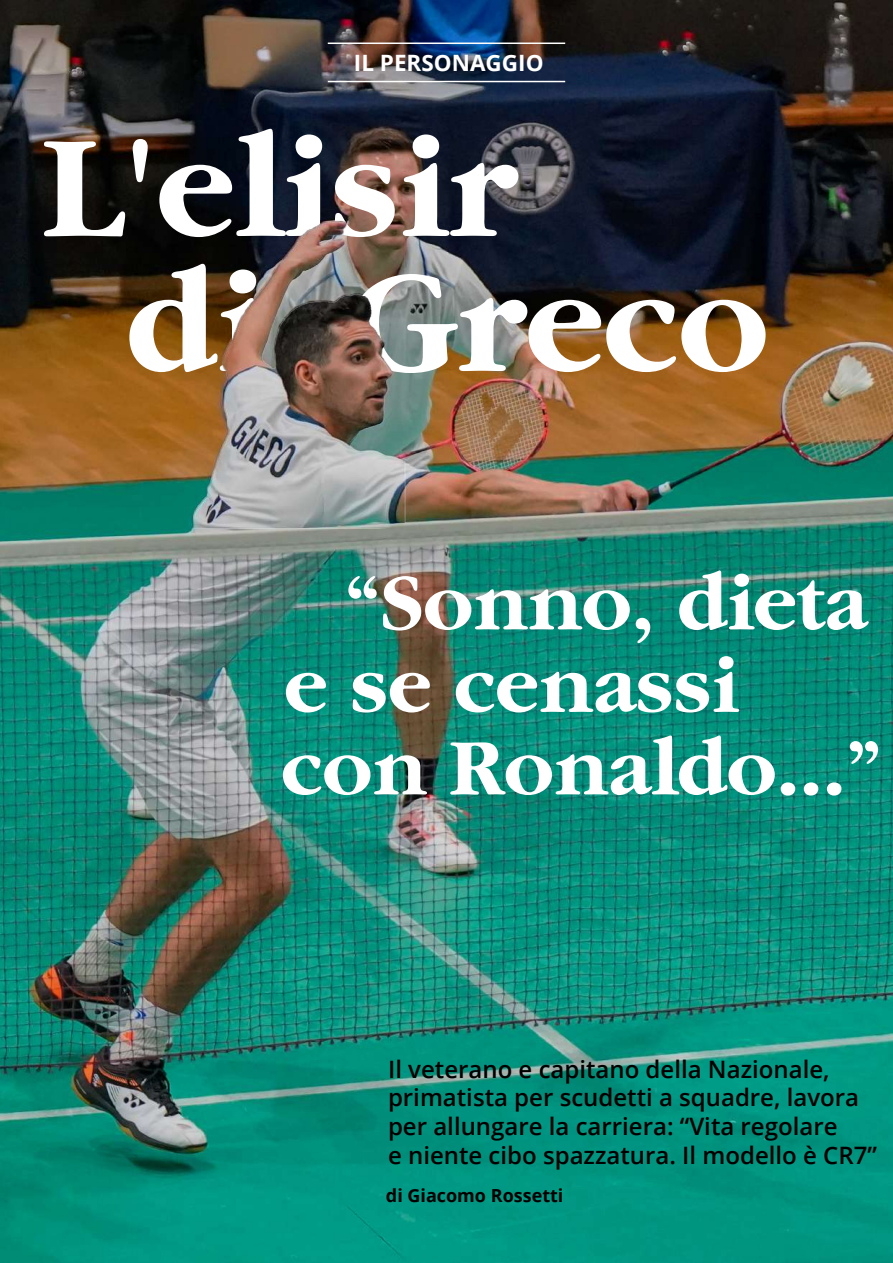
<style>
.page{position:relative;width:893px;height:1263px;background:#fff}
.page>*{position:absolute;margin:0;border:0;box-sizing:border-box;transform-origin:0 0}
.t1{font:900 150px/135px "Garamond Black S Si";color:#fff}
.t2{font:900 82.5px/82.5px "Garamond Black S Si";color:#fff}
.t3{font:600 24px/28.8px "Open Sans";color:#000}
.t4{font:700 22.5px "Open Sans";color:#fff}
.t5{font:700 18px "Open Sans";color:#000}
</style>
<div class="page">
<img style="left:0;top:0;width:893px;height:1263px">
<img style="left:0;top:0;width:565px;height:542px">
<p class="t4" style="left:354px;top:47px;width:191px">IL PERSONAGGIO</p>
<h1 class="t1" style="left:127px;top:119px;width:643px;text-indent:-84px">L'elisir<br>di Greco</h1>
<h2 class="t2" style="left:281px;top:561px;width:602px;text-indent:63px">“Sonno, dieta e se cenassi con Ronaldo...”</h2>
<p class="t3" style="left:388px;top:1054px;width:490px">Il veterano e capitano della Nazionale, primatista per scudetti a squadre, lavora per allungare la carriera: “Vita regolare<br>e niente cibo spazzatura. Il modello è CR7”</p>
<p class="t5" style="left:386px;top:1183px;width:179px">di Giacomo Rossetti</p>
</div>
